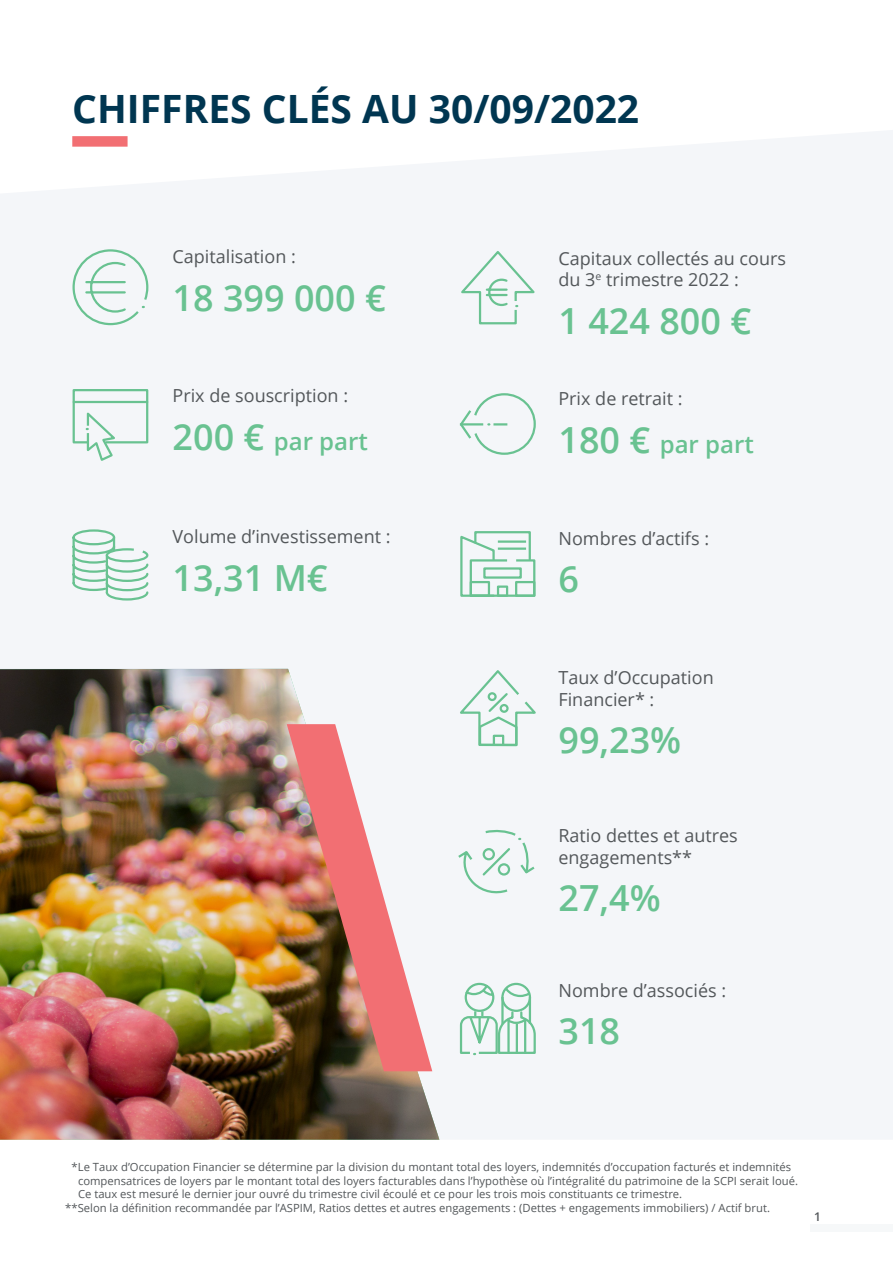
<style>
.page{position:relative;width:893px;height:1263px;background:#fff}
.page>*{position:absolute;margin:0;border:0;box-sizing:border-box;transform-origin:0 0}
.Heading_2_Slide_titl{font:700 39px "Open Sans";color:#003651}
.Large_green_figures{font:600 36px "Open Sans";color:#69c291}
.Large_green_figures-2{font:600 24px "Open Sans";color:#69c291}
.Body_1{font:18px/21.6px "Open Sans";color:#53575a}
.Page_numbers_Right{font:600 12px "Open Sans";color:#53575a}
.Body_3_Astrix_Discla{font:11.25px/13.5px "Open Sans";color:#53575a}
.Body_4_Astrix_Discla{font:11.25px "Open Sans";color:#53575a}
.s1{font-size:36px}
</style>
<div class="page">
<div style="left:810px;top:1224px;width:83px;height:8px;background:#f6f8f9"></div>
<div style="left:0;top:130px;width:893px;height:1010px;background:#f4f6f9"></div>
<div style="left:72px;top:136px;width:56px;height:11px;background:#f26f73"></div>
<svg style="left:459px;top:982px;width:78px;height:73px"></svg>
<svg style="left:71px;top:528px;width:79px;height:74px"></svg>
<svg style="left:457px;top:249px;width:81px;height:76px"></svg>
<svg style="left:456px;top:830px;width:81px;height:64px"></svg>
<svg style="left:459px;top:530px;width:78px;height:68px"></svg>
<hr style="left:498px;top:540px;width:28px;height:3px;background:#69c291">
<hr style="left:498px;top:547px;width:28px;height:3px;background:#69c291">
<svg style="left:456px;top:668px;width:84px;height:79px"></svg>
<svg style="left:71px;top:248px;width:79px;height:78px"></svg>
<svg style="left:458px;top:392px;width:79px;height:64px"></svg>
<svg style="left:71px;top:388px;width:78px;height:75px"></svg>
<img style="left:0;top:668px;width:439px;height:471px">
<img style="left:287px;top:724px;width:145px;height:347px">
<p class="Heading_2_Slide_titl" style="left:72px;top:82px;width:568px">CHIFFRES CLÉS AU 30/09/2022</p>
<p class="Body_1" style="left:173px;top:245px;width:125px">Capitalisation :</p>
<p class="Large_green_figures" style="left:173px;top:273px;width:215px">18 399 000 €</p>
<p class="Body_1" style="left:173px;top:385px;width:177px">Prix de souscription :</p>
<p class="Large_green_figures-2" style="left:173px;top:425px;width:197px"><span class="s1">200 €</span> par part</p>
<p class="Body_1" style="left:173px;top:525px;width:219px">Volume d’investissement :</p>
<p class="Large_green_figures" style="left:173px;top:553px;width:157px">13,31 M€</p>
<p class="Body_1" style="left:558px;top:247px;width:229px">Capitaux collectés au cours du 3<sup>e</sup> trimestre 2022 :</p>
<p class="Large_green_figures" style="left:558px;top:296px;width:194px">1 424 800 €</p>
<p class="Body_1" style="left:558px;top:387px;width:126px">Prix de retrait :</p>
<p class="Large_green_figures-2" style="left:558px;top:428px;width:197px"><span class="s1">180 €</span> par part</p>
<p class="Body_1" style="left:558px;top:527px;width:152px">Nombres d’actifs :</p>
<p class="Large_green_figures" style="left:558px;top:554px;width:22px">6</p>
<p class="Body_1" style="left:558px;top:666px;width:157px">Taux d’Occupation<br>Financier* :</p>
<p class="Large_green_figures" style="left:558px;top:715px;width:124px">99,23%</p>
<p class="Body_1" style="left:558px;top:824px;width:181px">Ratio dettes et autres engagements**</p>
<p class="Large_green_figures" style="left:558px;top:873px;width:104px">27,4%</p>
<p class="Body_1" style="left:558px;top:979px;width:169px">Nombre d’associés :</p>
<p class="Large_green_figures" style="left:558px;top:1006px;width:63px">318</p>
<p class="Body_3_Astrix_Discla" style="left:78px;top:1160px;width:721px;text-indent:-6px">*Le Taux d’Occupation Financier se détermine par la division du montant total des loyers, indemnités d’occupation facturés et indemnités compensatrices de loyers par le montant total des loyers facturables dans l’hypothèse où l’intégralité du patrimoine de la SCPI serait loué.<br>Ce taux est mesuré le dernier jour ouvré du trimestre civil écoulé et ce pour les trois mois constituants ce trimestre.</p>
<p class="Body_4_Astrix_Discla" style="left:65px;top:1200px;width:706px">**Selon la définition recommandée par l’ASPIM, Ratios dettes et autres engagements : (Dettes + engagements immobiliers) / Actif brut.</p>
<p class="Page_numbers_Right" style="left:814px;top:1209px;width:8px">1</p>
</div>
